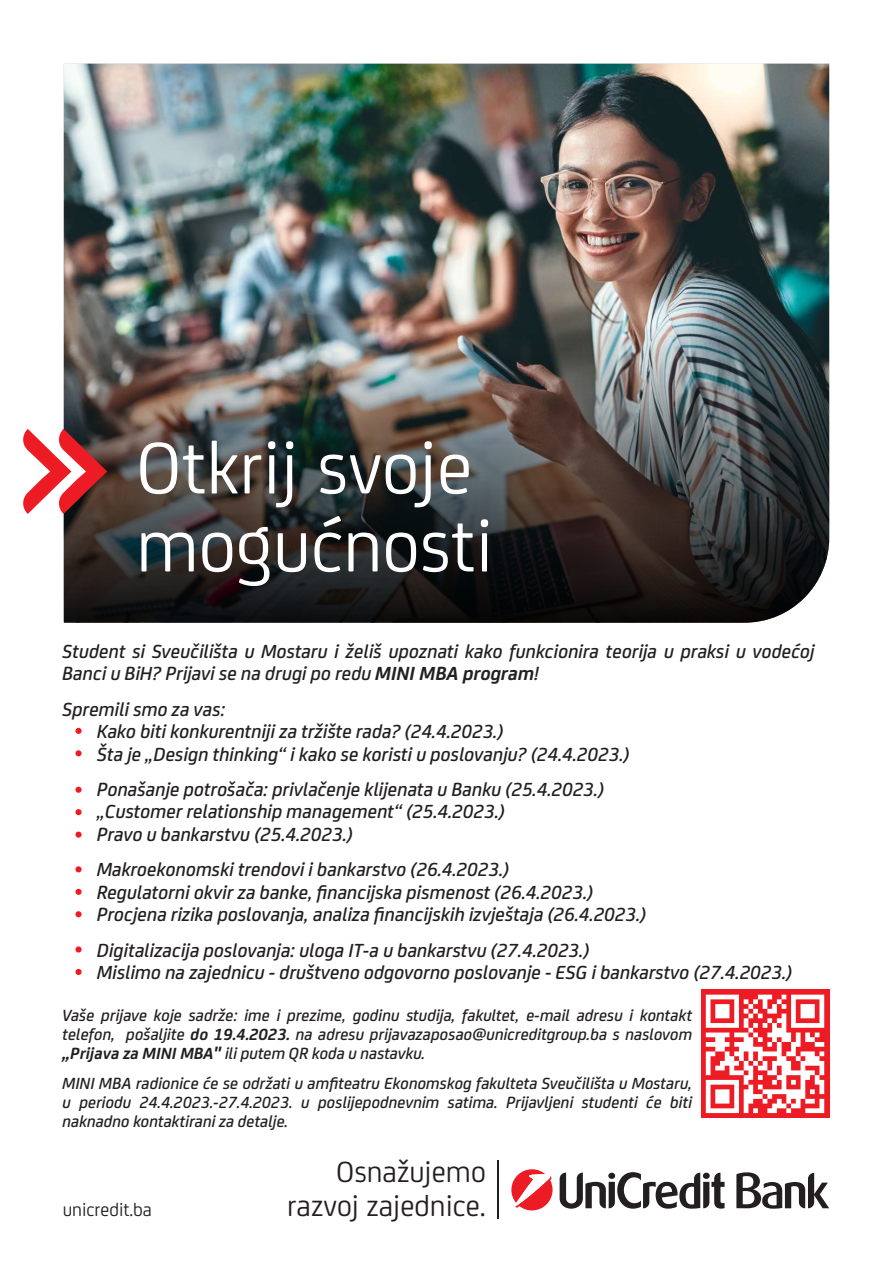
<style>
.page{position:relative;width:893px;height:1263px;background:#fff}
.page>*{position:absolute;margin:0;border:0;box-sizing:border-box;transform-origin:0 0}
.t1{font:78px/78px "Uni Credit";color:#fff}
.t2{font:31.2px/34.2px "Uni Credit";color:#231f20;text-align:right}
.t3{font:italic 500 20.25px/22.2px "Uni Credit";color:#231f20}
.t4{font:19.5px "Uni Credit";color:#231f20}
.t5{font:italic 500 17.25px/18.9px "Uni Credit";color:#231f20;text-align:justify}
.s1{font-weight:700}
</style>
<div class="page">
<img style="left:64px;top:64px;width:765px;height:178px">
<img style="left:64px;top:242px;width:765px;height:381px">
<svg style="left:560px;top:1172px;width:164px;height:37px"></svg>
<svg style="left:736px;top:1172px;width:93px;height:37px"></svg>
<svg style="left:511px;top:1169px;width:42px;height:41px"></svg>
<hr style="left:497px;top:1161px;width:1px;height:58px;background:#231f20">
<div style="left:75px;top:728px;width:7px;height:6px;background:#ed1c24;border-radius:50%"></div>
<svg style="left:701px;top:990px;width:128px;height:128px;background:#ed222a"></svg>
<div style="left:75px;top:750px;width:7px;height:6px;background:#ed1c24;border-radius:50%"></div>
<div style="left:75px;top:787px;width:7px;height:6px;background:#ed1c24;border-radius:50%"></div>
<div style="left:75px;top:809px;width:7px;height:6px;background:#ed1c24;border-radius:50%"></div>
<svg style="left:75px;top:831px;width:7px;height:7px"></svg>
<div style="left:75px;top:866px;width:7px;height:6px;background:#ed1c24;border-radius:50%"></div>
<div style="left:75px;top:889px;width:7px;height:6px;background:#ed1c24;border-radius:50%"></div>
<div style="left:75px;top:911px;width:7px;height:6px;background:#ed1c24;border-radius:50%"></div>
<div style="left:75px;top:946px;width:7px;height:6px;background:#ed1c24;border-radius:50%"></div>
<div style="left:75px;top:969px;width:7px;height:6px;background:#ed1c24;border-radius:50%"></div>
<svg style="left:23px;top:429px;width:84px;height:85px"></svg>
<svg style="left:706px;top:995px;width:118px;height:118px"></svg>
<h1 class="t1" style="left:136px;top:435px;width:359px">Otkrij svoje mogućnosti</h1>
<p class="t3" style="left:62px;top:642px;width:754px">Student si Sveučilišta u Mostaru i želiš upoznati kako funkcionira teorija u praksi u vodećoj<br>Banci u BiH? Prijavi se na drugi po redu <span class="s1">MINI MBA program</span>!</p>
<p class="t3" style="left:97px;top:700px;width:534px;text-indent:-35px">Spremili smo za vas:<br>Kako biti konkurentniji za tržište rada? (24.4.2023.)<br>Šta je „Design thinking“ i kako se koristi u poslovanju? (24.4.2023.)</p>
<p class="t3" style="left:97px;top:780px;width:509px">Ponašanje potrošača: privlačenje klijenata u Banku (25.4.2023.) „Customer relationship management“ (25.4.2023.)<br>Pravo u bankarstvu (25.4.2023.)</p>
<p class="t3" style="left:97px;top:860px;width:551px">Makroekonomski trendovi i bankarstvo (26.4.2023.)<br>Regulatorni okvir za banke, financijska pismenost (26.4.2023.)<br>Procjena rizika poslovanja, analiza financijskih izvještaja (26.4.2023.)</p>
<p class="t3" style="left:97px;top:940px;width:697px">Digitalizacija poslovanja: uloga IT-a u bankarstvu (27.4.2023.)<br>Mislimo na zajednicu - društveno odgovorno poslovanje - ESG i bankarstvo (27.4.2023.)</p>
<p class="t5" style="left:62px;top:1007px;width:631px">Vaše prijave koje sadrže: ime i prezime, godinu studija, fakultet, e-mail adresu i kontakt telefon, pošaljite <span class="s1">do 19.4.2023.</span> na adresu prijavazaposao@unicreditgroup.ba s naslovom <span class="s1">„Prijava za MINI MBA''</span> ili putem QR koda u nastavku.</p>
<p class="t5" style="left:62px;top:1075px;width:631px">MINI MBA radionice će se održati u amfiteatru Ekonomskog fakulteta Sveučilišta u Mostaru, u periodu 24.4.2023.-27.4.2023. u poslijepodnevnim satima. Prijavljeni studenti će biti naknadno kontaktirani za detalje.</p>
<p class="t4" style="left:63px;top:1201px;width:91px">unicredit.ba</p>
<h2 class="t2" style="left:287px;top:1157px;width:200px">Osnažujemo razvoj zajednice.</h2>
</div>
